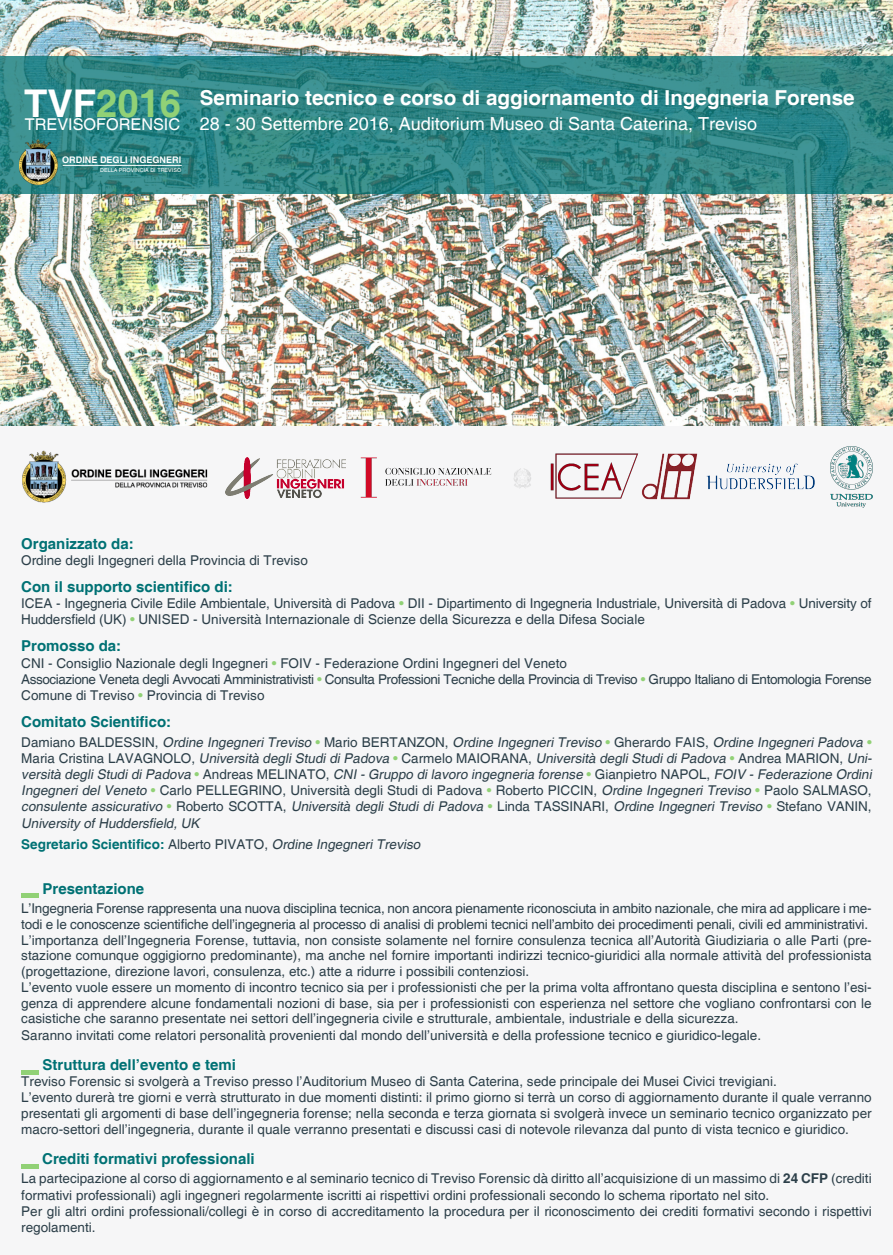
<style>
.page{position:relative;width:893px;height:1255px;background:#fff}
.page>*{position:absolute;margin:0;border:0;box-sizing:border-box;transform-origin:0 0}
.t1{font:700 38.25px "Helvetica";color:#91d176}
.t2{font:700 20.55px "Helvetica";color:#fff}
.t3{font:18px "Helvetica";color:#fff}
.t4{font:16.2px "Helvetica";color:#fff}
.t5{font:700 15px "Helvetica";color:#007174}
.t6{font:13.5px/15.8px "Helvetica";color:#2c3f49}
.t7{font:italic 13.5px/16.2px "Helvetica";color:#2c3f49}
.t8{font:13.5px "Helvetica";letter-spacing:-.03em;color:#2c3f49}
.t9{font:700 13.5px "Helvetica";color:#007174}
.t10{font:700 9.15px "Helvetica";color:#fff}
.t11{font:5.4px "Helvetica";color:#fff}
.s1{color:#fff}
.s2{color:#91d176}
.s3{font-style:normal}
.s4{font-style:normal;color:#91d176}
.s5{font-weight:400;color:#2c3f49}
.s6{font-weight:400;font-style:italic;color:#2c3f49}
.s7{font-weight:700}
</style>
<div class="page">
<div style="left:0;top:425px;width:893px;height:829px;background:#f0f1f2"></div>
<img style="left:0;top:0;width:893px;height:425px">
<svg style="left:0;top:57px;width:893px;height:137px;background:#2e8585"></svg>
<hr style="left:21px;top:1164px;width:17px;height:4px;background:#91d176">
<hr style="left:21px;top:893px;width:17px;height:4px;background:#91d176">
<img style="left:19px;top:140px;width:42px;height:45px">
<hr style="left:63px;top:165px;width:119px;height:1px;background:#fff">
<img style="left:22px;top:450px;width:186px;height:52px">
<img style="left:225px;top:457px;width:120px;height:42px">
<img style="left:706px;top:463px;width:109px;height:27px">
<img style="left:830px;top:447px;width:42px;height:60px">
<img style="left:550px;top:453px;width:88px;height:46px">
<img style="left:642px;top:453px;width:56px;height:47px">
<img style="left:360px;top:457px;width:132px;height:41px">
<div style="left:21px;top:1069px;width:17px;height:5px;background:#91d176"></div>
<p class="t1" style="left:24px;top:80px;width:159px"><span class="s1">TVF</span>2016</p>
<p class="t4" style="left:25px;top:115px;width:157px">TREVISOFORENSIC</p>
<p class="t10" style="left:62px;top:154px;width:121px">ORDINE DEGLI INGEGNERI</p>
<p class="t11" style="left:100px;top:167px;width:83px">DELLA PROVINCIA DI TREVISO</p>
<p class="t2" style="left:200px;top:85px;width:656px">Seminario tecnico e corso di aggiornamento di Ingegneria Forense</p>
<p class="t3" style="left:200px;top:113px;width:559px">28 - 30 Settembre 2016, Auditorium Museo di Santa Caterina, Treviso</p>
<p class="t5" style="left:21px;top:534px;width:114px">Organizzato da:</p>
<p class="t6" style="left:21px;top:553px;width:288px">Ordine degli Ingegneri della Provincia di Treviso</p>
<p class="t5" style="left:21px;top:577px;width:213px">Con il supporto scientifico di:</p>
<p class="t6" style="left:21px;top:595px;width:852px;line-height:16.2px">ICEA - Ingegneria Civile Edile Ambientale, Università di Padova <span class="s2">•</span> DII - Dipartimento di Ingegneria Industriale, Università di Padova <span class="s2">•</span> University of<br>Huddersfield (UK) <span class="s2">•</span> UNISED - Università Internazionale di Scienze della Sicurezza e della Difesa Sociale</p>
<p class="t5" style="left:21px;top:637px;width:102px">Promosso da:</p>
<p class="t6" style="left:21px;top:655px;width:547px">CNI - Consiglio Nazionale degli Ingegneri <span class="s2">•</span> FOIV - Federazione Ordini Ingegneri del Veneto</p>
<p class="t8" style="left:21px;top:671px;width:852px">Associazione Veneta degli Avvocati Amministrativisti <span class="s2">•</span> Consulta Professioni Tecniche della Provincia di Treviso <span class="s2">•</span> Gruppo Italiano di Entomologia Forense</p>
<p class="t6" style="left:21px;top:688px;width:245px">Comune di Treviso <span class="s2">•</span> Provincia di Treviso</p>
<p class="t5" style="left:21px;top:712px;width:152px">Comitato Scientifico:</p>
<p class="t7" style="left:21px;top:734px;width:855px"><span class="s3">D a m i a n o B A L D E S S I N ,</span> Ordine Ingegneri Treviso <span class="s4">•</span> <span class="s3">M a r i o B E RTA N Z O N ,</span> Ordine Ingegneri Treviso <span class="s4">•</span> <span class="s3">G h e ra rd o FA I S ,</span> Ordine Ingegneri Padova <span class="s4">• </span><span class="s3">M a r i a C r i st i n a LAVAG N O LO ,</span> Università degliStudidiPadova <span class="s4">•</span> <span class="s3">C a r m e l o M A I O RA N A ,</span> Università degliStudidiPadova <span class="s4">•</span> <span class="s3">A n d re a M A R I O N ,</span> Uni&shy;versità degliStudidiPadova <span class="s4">•</span> <span class="s3">A n d r e a s M E L I N AT O ,</span> CNI-Gruppo dilavoro ingegneria forense <span class="s4">•</span> <span class="s3">G i a n p i e t r o N A P O L ,</span> FOIV -Federazione Ordini Ingegneri del Veneto <span class="s4">•</span> <span class="s3">Carlo PELLEGRINO, Università degli Studi di Padova</span> <span class="s4">•</span> <span class="s3">Roberto PICCIN,</span> Ordine Ingegneri Treviso<span class="s4">•</span> <span class="s3">Paolo SALMASO, </span>consulente assicurativo <span class="s4">•</span> <span class="s3">R o b e rt o S C O TTA ,</span> Università degli Studi di Padova <span class="s4">•</span> <span class="s3">L i n d a TA S S I N A R I ,</span> Ordine Ingegneri Treviso <span class="s4">•</span> <span class="s3">S t e f a n o VA N I N , </span>University ofHuddersfield,UK</p>
<p class="t9" style="left:21px;top:835px;width:404px">Segretario Scientifico: <span class="s5">Alberto PIVATO,</span> <span class="s6">Ordine Ingegneri Treviso</span></p>
<p class="t5" style="left:43px;top:879px;width:103px">Presentazione</p>
<p class="t6" style="left:21px;top:901px;width:852px">L’Ingegneria Forense rappresenta una nuova disciplina tecnica, non ancora pienamente riconosciuta in ambito nazionale, che mira ad applicare i me&shy;todi e le conoscenze scientifiche dell’ingegneria al processo di analisi di problemi tecnici nell’ambito dei procedimenti penali, civili ed amministrativi.</p>
<p class="t6" style="left:21px;top:932px;width:852px;text-align:justify">L’importanza dell’Ingegneria Forense, tuttavia, non consiste solamente nel fornire consulenza tecnica all’Autorità Giudiziaria o alle Parti (pre&shy;stazione comunque oggigiorno predominante), ma anche nel fornire importanti indirizzi tecnico-giuridici alla normale attività del professionista (progettazione, direzione lavori, consulenza, etc.) atte a ridurre i possibili contenziosi.</p>
<p class="t6" style="left:21px;top:979px;width:852px;text-align:justify">L’evento vuole essere un momento di incontro tecnico sia per i professionisti che per la prima volta affrontano questa disciplina e sentono l’esi&shy;genza di apprendere alcune fondamentali nozioni di base, sia per i professionisti con esperienza nel settore che vogliano confrontarsi con le casistiche che saranno presentate nei settori dell’ingegneria civile e strutturale, ambientale, industriale e della sicurezza.</p>
<p class="t6" style="left:21px;top:1027px;width:741px">Saranno invitati come relatori personalità provenienti dal mondo dell’università e della professione tecnico e giuridico-legale.</p>
<p class="t5" style="left:43px;top:1055px;width:195px">Struttura dell’evento e temi</p>
<p class="t6" style="left:21px;top:1073px;width:757px">Treviso Forensic si svolgerà a Treviso presso l’Auditorium Museo di Santa Caterina, sede principale dei Musei Civici trevigiani.</p>
<p class="t6" style="left:21px;top:1089px;width:852px;text-align:justify">L’evento durerà tre giorni e verrà strutturato in due momenti distinti: il primo giorno si terrà un corso di aggiornamento durante il quale verranno presentati gli argomenti di base dell’ingegneria forense; nella seconda e terza giornata si svolgerà invece un seminario tecnico organizzato per macro-settori dell’ingegneria, durante il quale verranno presentati e discussi casi di notevole rilevanza dal punto di vista tecnico e giuridico.</p>
<p class="t5" style="left:42px;top:1149px;width:214px">Crediti formativi professionali</p>
<p class="t6" style="left:21px;top:1170px;width:852px;line-height:16.2px">La partecipazione al corso di aggiornamento e al seminario tecnico di Treviso Forensic dà diritto all’acquisizione di un massimo di <span class="s7">24 CFP</span> (crediti formativi professionali) agli ingegneri regolarmente iscritti ai rispettivi ordini professionali secondo lo schema riportato nel sito.</p>
<p class="t6" style="left:21px;top:1203px;width:852px;line-height:16.2px">Per gli altri ordini professionali/collegi è in corso di accreditamento la procedura per il riconoscimento dei crediti formativi secondo i rispettivi regolamenti.</p>
</div>
